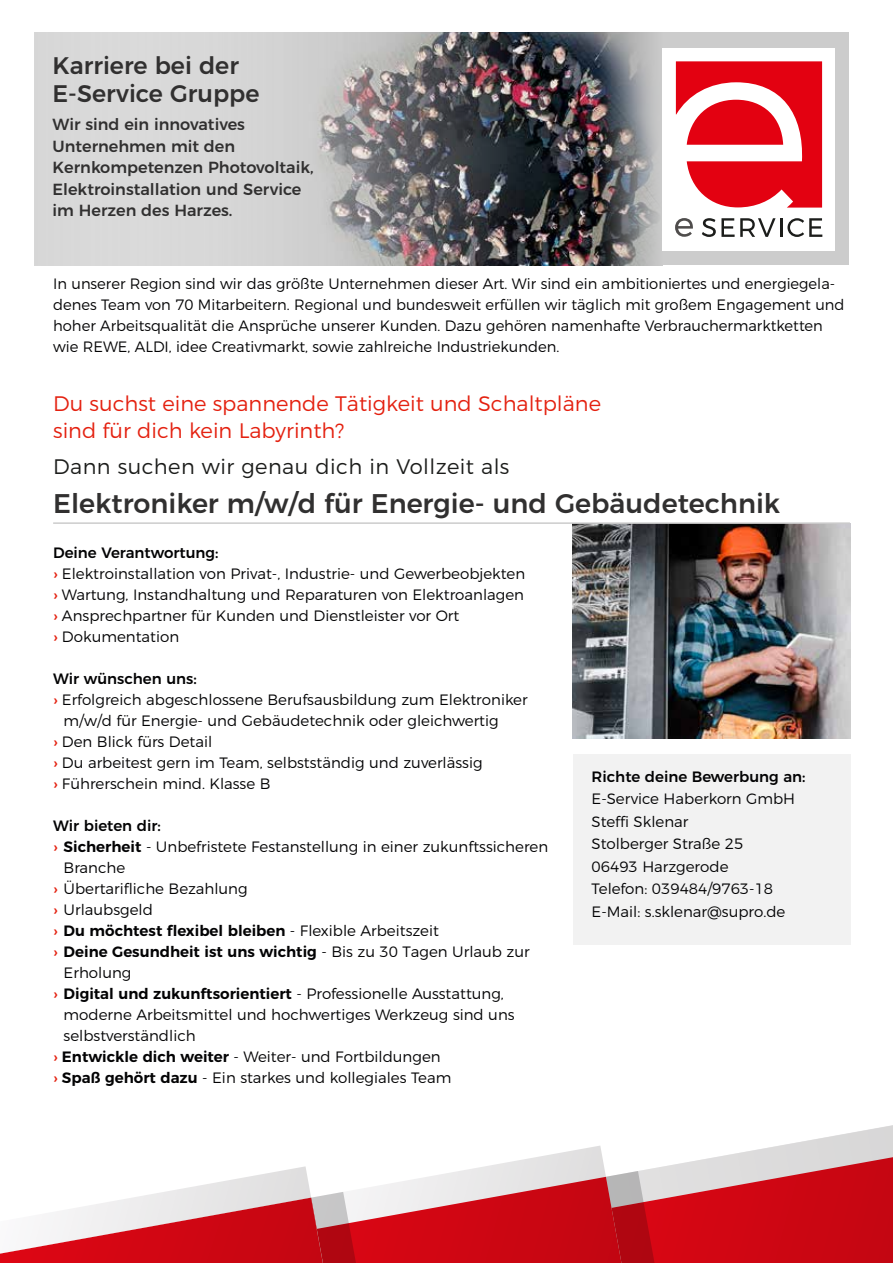
<style>
.page{position:relative;width:893px;height:1263px;background:#fff}
.page>*{position:absolute;margin:0;border:0;box-sizing:border-box;transform-origin:0 0}
.t1{font:500 27px "Montserrat";color:#313030}
.t2{font:500 24px/28.8px "Montserrat";color:#313030}
.t3{font:300 21px/27px "Montserrat";color:#e42110}
.t4{font:300 21px "Montserrat";letter-spacing:.02em;color:#1c1d1b}
.t5{font:500 16.05px/21.5px "Montserrat";color:#313030}
.t6{font:300 15px/21px "Montserrat";color:#030304}
.t7{font:600 15px "Montserrat";color:#030304}
.t8{font:500 15px "Montserrat";color:#030304}
.s1{font-weight:500}
.s2{font-weight:500;color:#e42110}
.s3{font-weight:600}
.s4{font-weight:300}
</style>
<div class="page">
<div style="left:34px;top:32px;width:814px;height:233px;background:#ccc"></div>
<img style="left:524px;top:32px;width:74px;height:233px">
<img style="left:366px;top:32px;width:158px;height:233px">
<svg style="left:34px;top:32px;width:332px;height:233px"></svg>
<img style="left:598px;top:32px;width:65px;height:233px">
<svg style="left:0;top:1125px;width:893px;height:138px"></svg>
<div style="left:573px;top:754px;width:277px;height:191px;background:#f2f2f2"></div>
<div style="left:663px;top:48px;width:172px;height:203px;background:#fff"></div>
<svg style="left:676px;top:61px;width:146px;height:147px"></svg>
<svg style="left:702px;top:218px;width:120px;height:19px"></svg>
<svg style="left:675px;top:218px;width:18px;height:19px"></svg>
<img style="left:573px;top:524px;width:277px;height:214px">
<hr style="left:53px;top:522px;width:797px;height:2px;background:#ccc">
<h2 class="t2" style="left:53px;top:49px;width:208px">Karriere bei der<br>E-Service Gruppe</h2>
<p class="t5" style="left:53px;top:113px;width:263px">Wir sind ein innovatives<br>Unternehmen mit den<br>Kernkompetenzen Photovoltaik,<br>Elektroinstallation und Service im Herzen des Harzes.</p>
<p class="t6" style="left:53px;top:272px;width:793px">In unserer Region sind wir das größte Unternehmen dieser Art. Wir sind ein ambitioniertes und energiegela&shy;denes Team von 70 Mitarbeitern. Regional und bundesweit erfüllen wir täglich mit großem Engagement und hoher Arbeitsqualität die Ansprüche unserer Kunden. Dazu gehören namenhafte Verbrauchermarktketten wie REWE, ALDI, idee Creativmarkt, sowie zahlreiche Industriekunden.</p>
<h3 class="t3" style="left:53px;top:388px;width:549px">Du suchst eine spannende Tätigkeit und Schaltpläne sind für dich kein Labyrinth?</h3>
<h3 class="t4" style="left:53px;top:450px;width:458px">Dann suchen wir genau dich in Vollzeit als</h3>
<h1 class="t1" style="left:53px;top:481px;width:729px">Elektroniker m/w/d für Energie- und Gebäudetechnik</h1>
<p class="t6" style="left:53px;top:541px;width:474px"><span class="s1">Deine Verantwortung:<br></span><span class="s2">›</span> Elektroinstallation von Privat-, Industrie- und Gewerbeobjekten <span class="s2">›</span> Wartung, Instandhaltung und Reparaturen von Elektroanlagen <span class="s2">›</span> Ansprechpartner für Kunden und Dienstleister vor Ort<br><span class="s2">›</span> Dokumentation</p>
<p class="t8" style="left:53px;top:667px;width:145px">Wir wünschen uns:</p>
<p class="t6" style="left:53px;top:688px;width:476px"><span class="s2">›</span> Erfolgreich abgeschlossene Berufsausbildung zum Elektroniker</p>
<p class="t6" style="left:64px;top:709px;width:436px">m/w/d für Energie- und Gebäudetechnik oder gleichwertig</p>
<p class="t6" style="left:53px;top:730px;width:161px"><span class="s2">›</span> Den Blick fürs Detail</p>
<p class="t6" style="left:53px;top:751px;width:431px"><span class="s2">›</span> Du arbeitest gern im Team, selbstständig und zuverlässig</p>
<p class="t6" style="left:53px;top:772px;width:219px"><span class="s2">›</span> Führerschein mind. Klasse B</p>
<p class="t8" style="left:53px;top:814px;width:109px">Wir bieten dir:</p>
<p class="t6" style="left:53px;top:835px;width:497px"><span class="s2">›</span> <span class="s3">Sicherheit</span> - Unbefristete Festanstellung in einer zukunftssicheren</p>
<p class="t6" style="left:64px;top:856px;width:63px">Branche</p>
<p class="t6" style="left:53px;top:877px;width:196px"><span class="s2">›</span> Übertarifliche Bezahlung</p>
<p class="t6" style="left:53px;top:898px;width:101px"><span class="s2">›</span> Urlaubsgeld</p>
<p class="t7" style="left:53px;top:918px;width:387px"><span class="s2">›</span> Du möchtest flexibel bleiben <span class="s4">- Flexible Arbeitszeit</span></p>
<p class="t7" style="left:53px;top:939px;width:478px"><span class="s2">›</span> Deine Gesundheit ist uns wichtig <span class="s4">- Bis zu 30 Tagen Urlaub zur</span></p>
<p class="t6" style="left:64px;top:961px;width:69px">Erholung</p>
<p class="t7" style="left:53px;top:981px;width:452px"><span class="s2">›</span> Digital und zukunftsorientiert <span class="s4">- Professionelle Ausstattung,</span></p>
<p class="t6" style="left:64px;top:1003px;width:452px">moderne Arbeitsmittel und hochwertiges Werkzeug sind uns</p>
<p class="t6" style="left:64px;top:1024px;width:134px">selbstverständlich</p>
<p class="t6" style="left:53px;top:1045px;width:389px"><span class="s2">›</span> <span class="s3">Entwickle dich weiter</span> - Weiter- und Fortbildungen</p>
<p class="t6" style="left:53px;top:1066px;width:400px"><span class="s2">›</span> <span class="s3">Spaß gehört dazu</span> - Ein starkes und kollegiales Team</p>
<p class="t8" style="left:592px;top:764px;width:215px">Richte deine Bewerbung an:</p>
<p class="t6" style="left:592px;top:786px;width:205px;line-height:22.5px">E-Service Haberkorn GmbH<br>Steffi Sklenar<br>Stolberger Straße 25<br>06493 Harzgerode<br>Telefon: 039484/9763-18<br>E-Mail: s.sklenar@supro.de</p>
</div>
